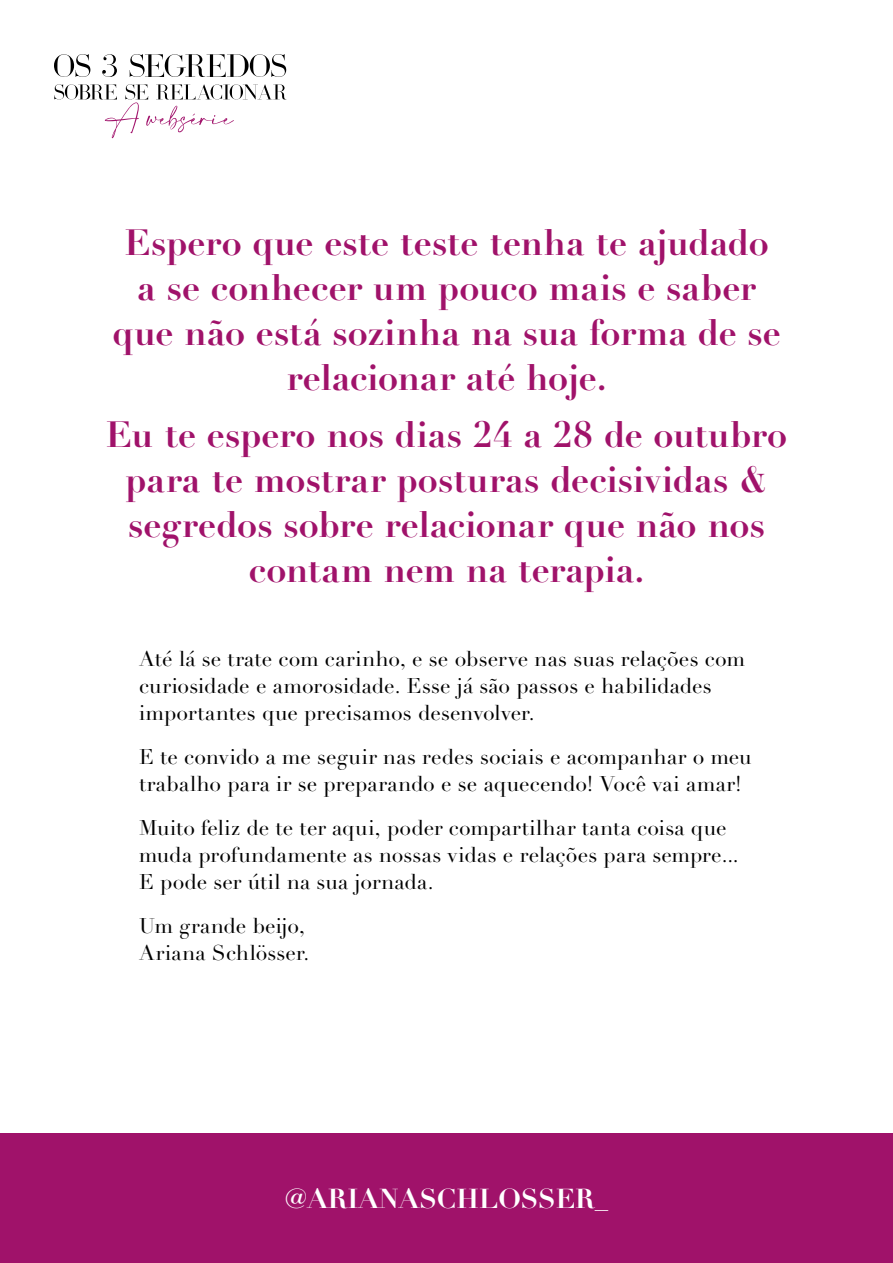
<style>
.page{position:relative;width:893px;height:1263px;background:#fff}
.page>*{position:absolute;margin:0;border:0;box-sizing:border-box;transform-origin:0 0}
.t1{font:700 36px/45px "Didot LT Pro";color:#a0126a;text-align:center}
.t2{font:700 27px "Didot LT Pro";color:#fff}
.t3{font:21px/27px "Didot LT Pro";letter-spacing:.005em;color:#000}
</style>
<div class="page">
<div style="left:0;top:1133px;width:893px;height:130px;background:#a0126a"></div>
<svg style="left:54px;top:54px;width:36px;height:23px"></svg>
<svg style="left:102px;top:54px;width:15px;height:23px"></svg>
<svg style="left:130px;top:54px;width:156px;height:23px"></svg>
<svg style="left:54px;top:84px;width:232px;height:54px"></svg>
<h1 class="t1" style="left:112px;top:220px;width:670px">Espero que este teste tenha te ajudado a se conhecer um pouco mais e saber que não está sozinha na sua forma de se relacionar até hoje.</h1>
<h1 class="t1" style="left:106px;top:413px;width:683px">Eu te espero nos dias 24 a 28 de outubro para te mostrar posturas decisividas &amp; segredos sobre relacionar que não nos contam nem na terapia.</h1>
<p class="t3" style="left:139px;top:646px;width:607px">Até lá se trate com carinho, e se observe nas suas relações com curiosidade e amorosidade. Esse já são passos e habilidades importantes que precisamos desenvolver.</p>
<p class="t3" style="left:139px;top:744px;width:614px">E te convido a me seguir nas redes sociais e acompanhar o meu trabalho para ir se preparando e se aquecendo! Você vai amar!</p>
<p class="t3" style="left:139px;top:815px;width:601px">Muito feliz de te ter aqui, poder compartilhar tanta coisa que muda profundamente as nossas vidas e relações para sempre...<br>E pode ser útil na sua jornada.</p>
<p class="t3" style="left:139px;top:913px;width:172px">Um grande beijo,<br>Ariana Schlösser.</p>
<p class="t2" style="left:285px;top:1181px;width:325px">@ARIANASCHLOSSER_</p>
</div>
